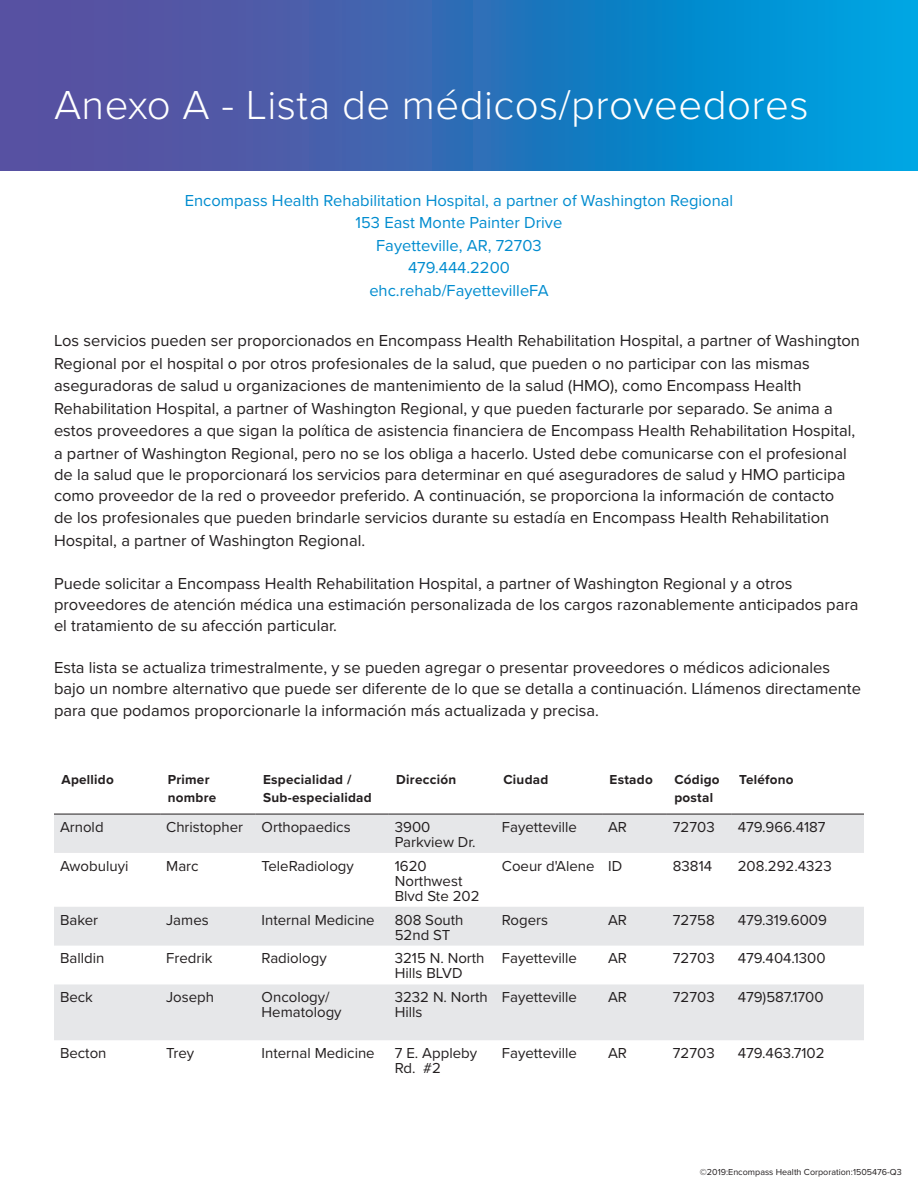
<style>
.page{position:relative;width:918px;height:1188px;background:#fff}
.page>*{position:absolute;margin:0;border:0;box-sizing:border-box;transform-origin:0 0}
.t1{font:300 42px "Proxima Nova";letter-spacing:.01em;color:#fff}
.t2{font:16.5px/22.5px "Proxima Nova";color:#231f20}
.t3{font:16.5px "Proxima Nova";color:#008ccf}
.t4{font:15px/15px "Proxima Nova";color:#231f20}
.t5{font:700 13.5px/18px "Proxima Nova";letter-spacing:.02em;color:#231f20}
.t6{font:9px "Proxima Nova";color:#231f20}
</style>
<div class="page">
<div style="left:0;top:0;width:918px;height:171px;background:linear-gradient(to right,#674497,#00a0de)"></div>
<svg style="left:54px;top:815px;width:810px;height:225px;fill:#e6e7e9"></svg>
<hr style="left:54px;top:814px;width:106px;height:1px;background:#231f20">
<hr style="left:160px;top:814px;width:96px;height:1px;background:#231f20">
<hr style="left:256px;top:814px;width:133px;height:1px;background:#231f20">
<hr style="left:389px;top:814px;width:107px;height:1px;background:#231f20">
<hr style="left:496px;top:814px;width:106px;height:1px;background:#231f20">
<hr style="left:602px;top:814px;width:65px;height:1px;background:#231f20">
<hr style="left:667px;top:814px;width:65px;height:1px;background:#231f20">
<hr style="left:732px;top:814px;width:132px;height:1px;background:#231f20">
<p class="t1" style="left:54px;top:74px;width:756px">Anexo A - Lista de médicos/proveedores</p>
<p class="t3" style="left:185px;top:188px;width:550px">Encompass Health Rehabilitation Hospital, a partner of Washington Regional</p>
<p class="t3" style="left:356px;top:210px;width:208px">153 East Monte Painter Drive</p>
<p class="t3" style="left:376px;top:233px;width:167px">Fayetteville, AR, 72703</p>
<p class="t3" style="left:408px;top:255px;width:103px">479.444.2200</p>
<p class="t3" style="left:369px;top:278px;width:181px">ehc.rehab/FayettevilleFA</p>
<p class="t2" style="left:54px;top:329px;width:808px">Los servicios pueden ser proporcionados en Encompass Health Rehabilitation Hospital, a partner of Washington Regional por el hospital o por otros profesionales de la salud, que pueden o no participar con las mismas aseguradoras de salud u organizaciones de mantenimiento de la salud (HMO), como Encompass Health Rehabilitation Hospital, a partner of Washington Regional, y que pueden facturarle por separado. Se anima a estos proveedores a que sigan la política de asistencia financiera de Encompass Health Rehabilitation Hospital, a partner of Washington Regional, pero no se los obliga a hacerlo. Usted debe comunicarse con el profesional</p>
<p class="t2" style="left:54px;top:463px;width:793px;line-height:21px">de la salud que le proporcionará los servicios para determinar en qué aseguradores de salud y HMO participa como proveedor de la red o proveedor preferido. A continuación, se proporciona la información de contacto</p>
<p class="t2" style="left:54px;top:506px;width:777px">de los profesionales que pueden brindarle servicios durante su estadía en Encompass Health Rehabilitation<br>Hospital, a partner of Washington Regional.</p>
<p class="t2" style="left:54px;top:572px;width:806px;line-height:21px">Puede solicitar a Encompass Health Rehabilitation Hospital, a partner of Washington Regional y a otros proveedores de atención médica una estimación personalizada de los cargos razonablemente anticipados para el tratamiento de su afección particular.</p>
<p class="t2" style="left:54px;top:656px;width:808px;line-height:21.3px">Esta lista se actualiza trimestralmente, y se pueden agregar o presentar proveedores o médicos adicionales bajo un nombre alternativo que puede ser diferente de lo que se detalla a continuación. Llámenos directamente para que podamos proporcionarle la información más actualizada y precisa.</p>
<p class="t5" style="left:62px;top:770px;width:54px">Apellido</p>
<p class="t5" style="left:168px;top:770px;width:50px">Primer nombre</p>
<p class="t5" style="left:263px;top:770px;width:110px">Especialidad /<br>Sub-especialidad</p>
<p class="t5" style="left:396px;top:770px;width:62px">Dirección</p>
<p class="t5" style="left:503px;top:770px;width:47px">Ciudad</p>
<p class="t5" style="left:610px;top:770px;width:45px">Estado</p>
<p class="t5" style="left:674px;top:770px;width:47px">Código postal</p>
<p class="t5" style="left:739px;top:770px;width:56px">Teléfono</p>
<p class="t4" style="left:60px;top:819px;width:45px">Arnold</p>
<p class="t4" style="left:166px;top:819px;width:78px">Christopher</p>
<p class="t4" style="left:262px;top:819px;width:91px">Orthopaedics</p>
<p class="t4" style="left:395px;top:819px;width:82px">3900<br>Parkview Dr.</p>
<p class="t4" style="left:502px;top:819px;width:77px">Fayetteville</p>
<p class="t4" style="left:608px;top:819px;width:20px">AR</p>
<p class="t4" style="left:673px;top:819px;width:43px">72703</p>
<p class="t4" style="left:738px;top:819px;width:89px">479.966.4187</p>
<p class="t4" style="left:60px;top:858px;width:70px">Awobuluyi</p>
<p class="t4" style="left:166px;top:858px;width:34px">Marc</p>
<p class="t4" style="left:262px;top:858px;width:94px">TeleRadiology</p>
<p class="t4" style="left:395px;top:858px;width:86px">1620<br>Northwest<br>Blvd Ste 202</p>
<p class="t4" style="left:502px;top:858px;width:94px">Coeur d'Alene</p>
<p class="t4" style="left:608px;top:858px;width:16px">ID</p>
<p class="t4" style="left:673px;top:858px;width:41px">83814</p>
<p class="t4" style="left:738px;top:858px;width:96px">208.292.4323</p>
<p class="t4" style="left:60px;top:911px;width:40px">Baker</p>
<p class="t4" style="left:166px;top:911px;width:44px">James</p>
<p class="t4" style="left:262px;top:911px;width:115px">Internal Medicine</p>
<p class="t4" style="left:395px;top:911px;width:70px">808 South<br>52nd ST</p>
<p class="t4" style="left:502px;top:911px;width:48px">Rogers</p>
<p class="t4" style="left:608px;top:911px;width:20px">AR</p>
<p class="t4" style="left:673px;top:911px;width:43px">72758</p>
<p class="t4" style="left:738px;top:911px;width:91px">479.319.6009</p>
<p class="t4" style="left:60px;top:950px;width:46px">Balldin</p>
<p class="t4" style="left:166px;top:950px;width:48px">Fredrik</p>
<p class="t4" style="left:262px;top:950px;width:67px">Radiology</p>
<p class="t4" style="left:395px;top:950px;width:91px">3215 N. North<br>Hills BLVD</p>
<p class="t4" style="left:502px;top:950px;width:77px">Fayetteville</p>
<p class="t4" style="left:608px;top:950px;width:20px">AR</p>
<p class="t4" style="left:673px;top:950px;width:43px">72703</p>
<p class="t4" style="left:738px;top:950px;width:89px">479.404.1300</p>
<p class="t4" style="left:60px;top:989px;width:35px">Beck</p>
<p class="t4" style="left:166px;top:989px;width:50px">Joseph</p>
<p class="t4" style="left:262px;top:989px;width:82px">Oncology/<br>Hematology</p>
<p class="t4" style="left:395px;top:989px;width:94px">3232 N. North<br>Hills</p>
<p class="t4" style="left:502px;top:989px;width:77px">Fayetteville</p>
<p class="t4" style="left:608px;top:989px;width:20px">AR</p>
<p class="t4" style="left:673px;top:989px;width:43px">72703</p>
<p class="t4" style="left:738px;top:989px;width:87px">479)587.1700</p>
<p class="t4" style="left:60px;top:1045px;width:48px">Becton</p>
<p class="t4" style="left:166px;top:1045px;width:30px">Trey</p>
<p class="t4" style="left:262px;top:1045px;width:115px">Internal Medicine</p>
<p class="t4" style="left:395px;top:1045px;width:84px">7 E. Appleby<br>Rd. #2</p>
<p class="t4" style="left:502px;top:1045px;width:77px">Fayetteville</p>
<p class="t4" style="left:608px;top:1045px;width:20px">AR</p>
<p class="t4" style="left:673px;top:1045px;width:43px">72703</p>
<p class="t4" style="left:738px;top:1045px;width:88px">479.463.7102</p>
<p class="t6" style="left:700px;top:1166px;width:203px">©2019:Encompass Health Corporation:1505476-Q3</p>
</div>
